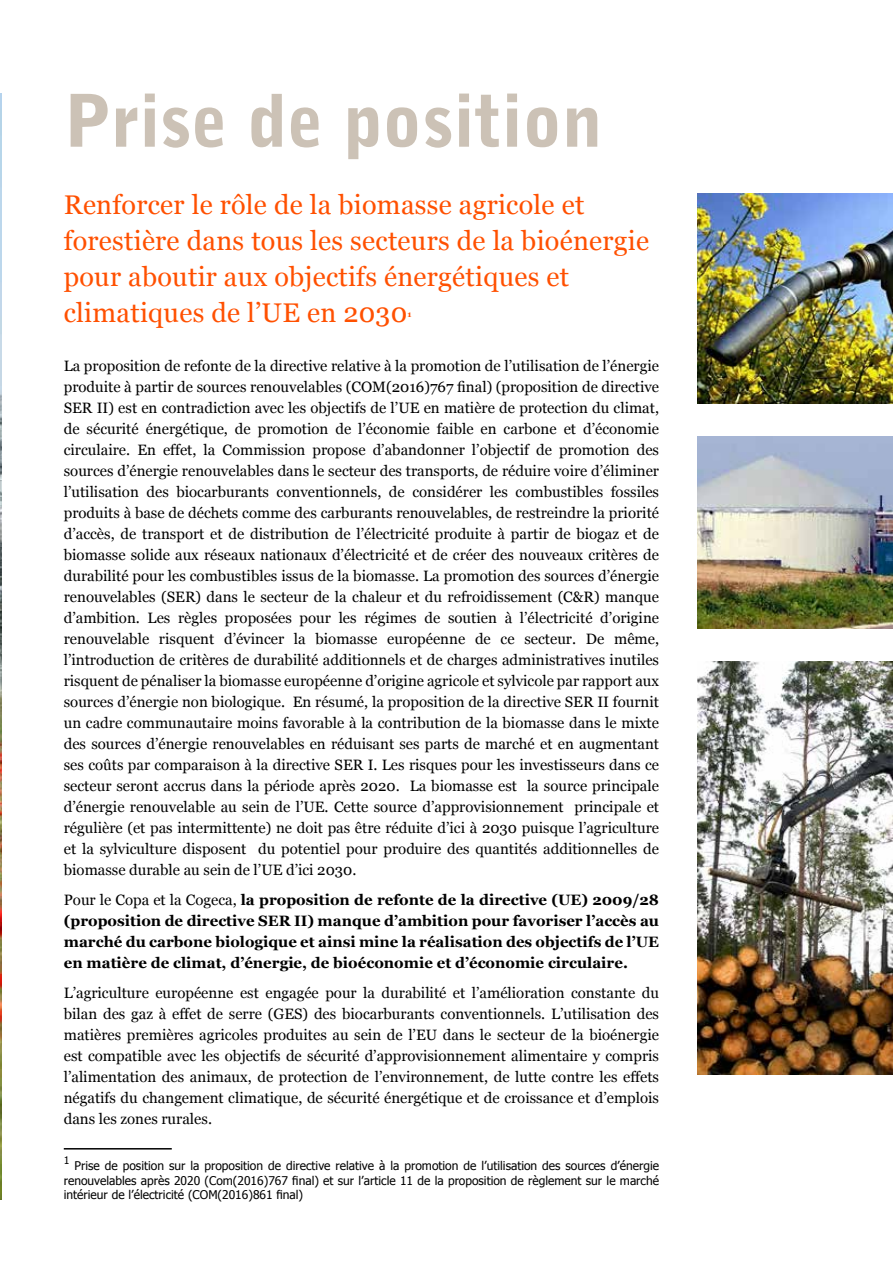
<style>
.page{position:relative;width:893px;height:1263px;background:#fff}
.page>*{position:absolute;margin:0;border:0;box-sizing:border-box;transform-origin:0 0}
.t1{font:900 72px "Bell Gothic Std";color:#ccc2b6}
.t2{font:27px/36px "Georgia";letter-spacing:.01em;color:#ff5000}
.t3{font:15px/21px "Georgia";color:#000;text-align:justify}
.t4{font:700 15px/21px "Georgia";color:#000;text-align:justify}
.t5{font:12px/14.4px "Tahoma";color:#000;text-align:justify}
.t6{font:10.5px "Tahoma";color:#000}
.t7{font:700 8.25px "Georgia";color:#ff5000}
.s1{font-weight:400}
</style>
<div class="page">
<img style="left:0;top:94px;width:1px;height:1105px">
<img style="left:697px;top:661px;width:196px;height:414px">
<hr style="left:64px;top:1148px;width:108px;height:1px;background:#000">
<img style="left:697px;top:437px;width:196px;height:191px">
<img style="left:697px;top:193px;width:196px;height:211px">
<h1 class="t1" style="left:64px;top:79px;width:540px">Prise de position</h1>
<h2 class="t2" style="left:64px;top:187px;width:587px">Renforcer le rôle de la biomasse agricole et forestière dans tous les secteurs de la bioénergie pour aboutir aux objectifs énergétiques et climatiques de l’UE en 2030</h2>
<p class="t7" style="left:408px;top:309px;width:6px">1</p>
<p class="t3" style="left:64px;top:355px;width:597px">La proposition de refonte de la directive relative à la promotion de l’utilisation de l’énergie produite à partir de sources renouvelables (COM(2016)767 final) (proposition de directive SER II) est en contradiction avec les objectifs de l’UE en matière de protection du climat, de sécurité énergétique, de promotion de l’économie faible en carbone et d’économie circulaire. En effet, la Commission propose d’abandonner l’objectif de promotion des sources d’énergie renouvelables dans le secteur des transports, de réduire voire d’éliminer l’utilisation des biocarburants conventionnels, de considérer les combustibles fossiles produits à base de déchets comme des carburants renouvelables, de restreindre la priorité d’accès, de transport et de distribution de l’électricité produite à partir de biogaz et de biomasse solide aux réseaux nationaux d’électricité et de créer des nouveaux critères de durabilité pour les combustibles issus de la biomasse. La promotion des sources d’énergie renouvelables (SER) dans le secteur de la chaleur et du refroidissement (C&amp;R) manque d’ambition. Les règles proposées pour les régimes de soutien à l’électricité d’origine renouvelable risquent d’évincer la biomasse européenne de ce secteur. De même, l’introduction de critères de durabilité additionnels et de charges administratives inutiles risquent de pénaliser la biomasse européenne d’origine agricole et sylvicole par rapport aux sources d’énergie non biologique. En résumé, la proposition de la directive SER II fournit un cadre communautaire moins favorable à la contribution de la biomasse dans le mixte des sources d’énergie renouvelables en réduisant ses parts de marché et en augmentant ses coûts par comparaison à la directive SER I. Les risques pour les investisseurs dans ce secteur seront accrus dans la période après 2020. La biomasse est la source principale d’énergie renouvelable au sein de l’UE. Cette source d’approvisionnement principale et régulière (et pas intermittente) ne doit pas être réduite d’ici à 2030 puisque l’agriculture et la sylviculture disposent du potentiel pour produire des quantités additionnelles de biomasse durable au sein de l’UE d’ici 2030.</p>
<p class="t4" style="left:64px;top:889px;width:597px"><span class="s1">Pour le Copa et la Cogeca,</span> la proposition de refonte de la directive (UE) 2009/28 (proposition de directive SER II) manque d’ambition pour favoriser l’accès au marché du carbone biologique et ainsi mine la réalisation des objectifs de l’UE en matière de climat, d’énergie, de bioéconomie et d’économie circulaire.</p>
<p class="t3" style="left:64px;top:982px;width:597px">L’agriculture européenne est engagée pour la durabilité et l’amélioration constante du bilan des gaz à effet de serre (GES) des biocarburants conventionnels. L’utilisation des matières premières agricoles produites au sein de l’EU dans le secteur de la bioénergie est compatible avec les objectifs de sécurité d’approvisionnement alimentaire y compris l’alimentation des animaux, de protection de l’environnement, de lutte contre les effets négatifs du changement climatique, de sécurité énergétique et de croissance et d’emplois dans les zones rurales.</p>
<p class="t6" style="left:64px;top:1153px;width:7px">1</p>
<p class="t5" style="left:64px;top:1158px;width:597px;text-indent:11px">Prise de position sur la proposition de directive relative à la promotion de l’utilisation des sources d’énergie renouvelables après 2020 (Com(2016)767 final) et sur l’article 11 de la proposition de règlement sur le marché intérieur de l’électricité (COM(2016)861 final)</p>
</div>
